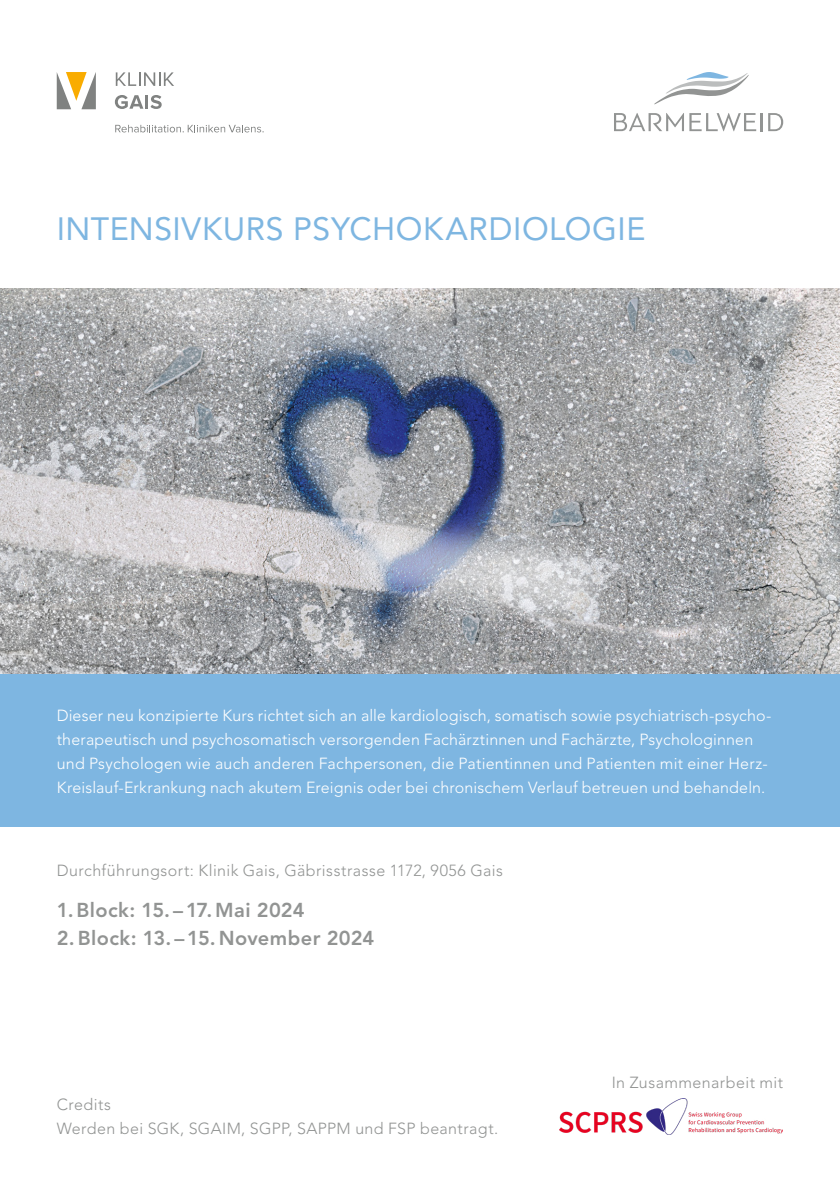
<style>
.page{position:relative;width:840px;height:1191px;background:#fff}
.page>*{position:absolute;margin:0;border:0;box-sizing:border-box;transform-origin:0 0}
.t1{font:32px "Avenir LT Std";letter-spacing:.015em;color:#7eb6e1}
.t2{font:800 20px/28px "Avenir LT Std";letter-spacing:.02em;color:#929493}
.t3{font:300 16px/24px "Avenir LT Std";letter-spacing:.01em;color:#fff}
.t4{font:300 16px/24px "Avenir LT Std";letter-spacing:.025em;color:#929493}
</style>
<div class="page">
<svg style="left:654px;top:72px;width:94px;height:33px"></svg>
<svg style="left:614px;top:113px;width:69px;height:18px"></svg>
<svg style="left:689px;top:113px;width:93px;height:18px"></svg>
<svg style="left:115px;top:125px;width:148px;height:7px"></svg>
<svg style="left:57px;top:72px;width:39px;height:37px"></svg>
<svg style="left:116px;top:72px;width:58px;height:14px"></svg>
<svg style="left:115px;top:95px;width:28px;height:14px"></svg>
<hr style="left:145px;top:95px;width:3px;height:14px;background:#808281">
<svg style="left:150px;top:95px;width:11px;height:14px"></svg>
<img style="left:559px;top:1098px;width:223px;height:36px">
<img style="left:0;top:288px;width:839px;height:386px">
<div style="left:0;top:674px;width:839px;height:153px;background:#7eb6e1"></div>
<h1 class="t1" style="left:57px;top:210px;width:589px">INTENSIVKURS PSYCHOKARDIOLOGIE</h1>
<p class="t3" style="left:57px;top:703px;width:716px">Dieser neu konzipierte Kurs richtet sich an alle kardiologisch, somatisch sowie psychiatrisch-psycho&shy;therapeutisch und psychosomatisch versorgenden Fachärztinnen und Fachärzte, Psychologinnen und Psychologen wie auch anderen Fachpersonen, die Patientinnen und Patienten mit einer Herz-Kreislauf-Erkrankung nach akutem Ereignis oder bei chronischem Verlauf betreuen und behandeln.</p>
<p class="t4" style="left:57px;top:859px;width:447px">Durchführungsort: Klinik Gais, Gäbrisstrasse 1172, 9056 Gais</p>
<p class="t2" style="left:57px;top:896px;width:319px">1.Block: 15. –17.Mai 2024<br>2.Block: 13. –15.November 2024</p>
<p class="t4" style="left:57px;top:1092px;width:443px">Credits<br>Werden bei SGK, SGAIM, SGPP, SAPPM und FSP beantragt.</p>
<p class="t4" style="left:611px;top:1070px;width:173px">In Zusammenarbeit mit</p>
</div>
